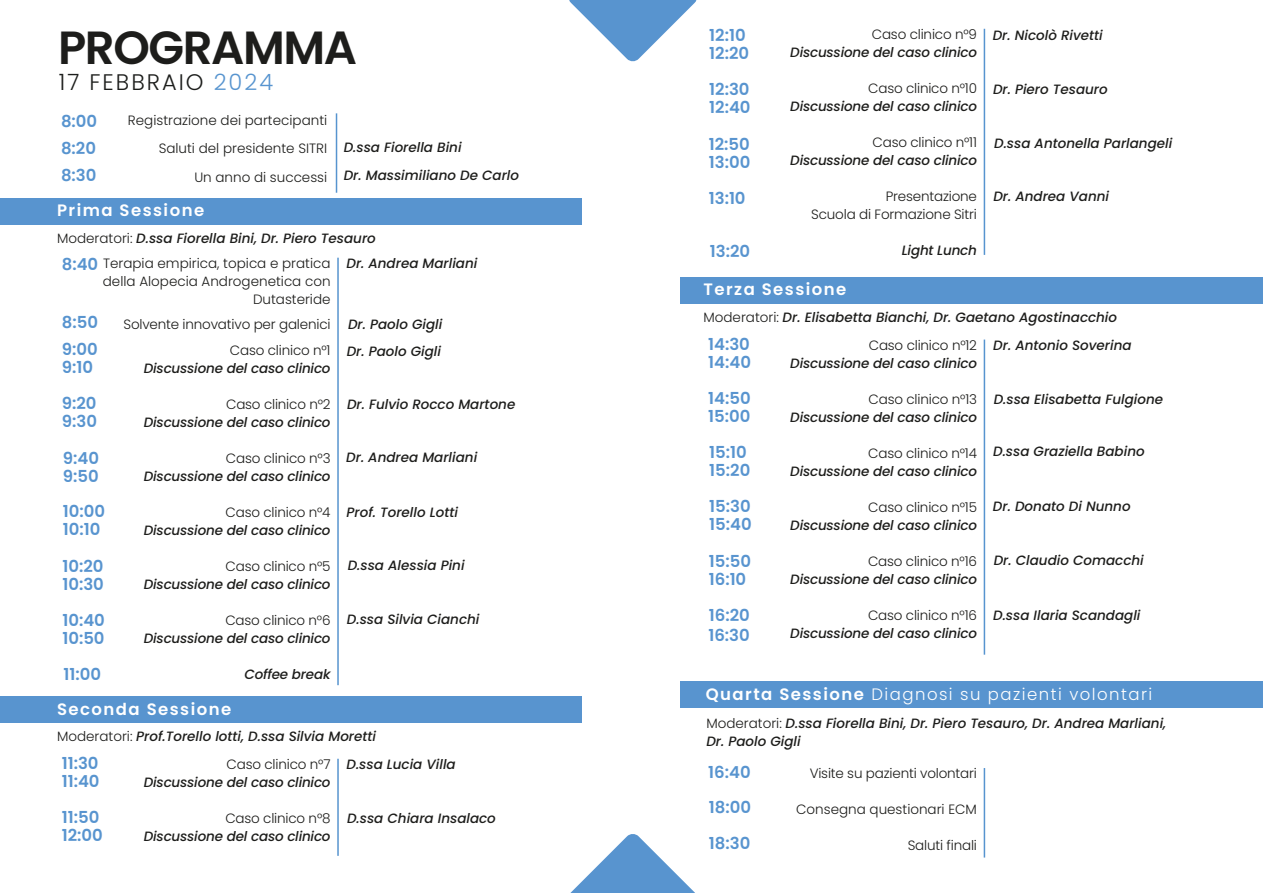
<style>
.page{position:relative;width:1263px;height:893px;background:#fff}
.page>*{position:absolute;margin:0;border:0;box-sizing:border-box;transform-origin:0 0}
.t1{font:600 46.5px "Poppins";letter-spacing:-.03em;color:#1d1d1b}
.t2{font:300 22.5px "Poppins";letter-spacing:.09em;color:#1d1e1c}
.t3{font:600 16.5px/18px "Poppins";color:#5894cf}
.t4{font:600 16.5px "Poppins";letter-spacing:.09em;color:#fff}
.t5{font:300 16.5px "Poppins";letter-spacing:.09em;color:#fff}
.t6{font:italic 500 13.5px/18px "Poppins";color:#1d1d1b}
.t7{font:300 13.5px/28.5px "Poppins";letter-spacing:-.015em;color:#1d1d1b;text-align:right}
.s1{color:#5794cf}
.s2{font-weight:300;font-style:normal}
.s3{font-weight:500;font-style:italic}
.s4{font-weight:600}
</style>
<div class="page">
<div style="left:0;top:198px;width:581px;height:26px;background:#5894cf"></div>
<hr style="left:336px;top:113px;width:1px;height:80px;background:#5794cf">
<hr style="left:337px;top:258px;width:2px;height:427px;background:#5794cf">
<hr style="left:984px;top:29px;width:1px;height:226px;background:#5794cf">
<div style="left:0;top:696px;width:581px;height:27px;background:#5894cf"></div>
<hr style="left:337px;top:759px;width:2px;height:97px;background:#5794cf">
<div style="left:680px;top:277px;width:583px;height:26px;background:#5894cf"></div>
<hr style="left:984px;top:340px;width:1px;height:315px;background:#5794cf">
<div style="left:680px;top:681px;width:583px;height:27px;background:#5894cf"></div>
<hr style="left:984px;top:768px;width:1px;height:89px;background:#5794cf">
<svg style="left:570px;top:834px;width:125px;height:59px"></svg>
<svg style="left:569px;top:0;width:128px;height:62px"></svg>
<h1 class="t1" style="left:58px;top:21px;width:301px">PROGRAMMA</h1>
<h2 class="t2" style="left:59px;top:69px;width:216px">17 FEBBRAIO <span class="s1">2024</span></h2>
<p class="t3" style="left:61px;top:107px;width:38px;line-height:27px;text-align:justify">8:00<br>8:20<br>8:30</p>
<p class="t7" style="left:128px;top:106px;width:201px">Registrazione dei partecipanti<br>Saluti del presidente SITRI<br>Un anno di successi</p>
<p class="t4" style="left:57px;top:201px;width:149px">Prima Sessione</p>
<p class="t6" style="left:344px;top:133px;width:177px;line-height:28.5px">D.ssa Fiorella Bini<br>Dr. Massimiliano De Carlo</p>
<p class="t6" style="left:57px;top:229px;width:320px"><span class="s2">Moderatori:</span> D.ssa Fiorella Bini, Dr. Piero Tesauro</p>
<p class="t7" style="left:103px;top:249px;width:376px">Terapia empirica, topica e pratica <span class="s3">Dr. Andrea Marliani</span></p>
<p class="t7" style="left:103px;top:267px;width:229px">della Alopecia Androgenetica con</p>
<p class="t7" style="left:253px;top:285px;width:79px">Dutasteride</p>
<p class="t7" style="left:123px;top:312px;width:209px;line-height:25.5px">Solvente innovativo per galenici<br>Caso clinico n°1</p>
<p class="t6" style="left:144px;top:359px;width:188px">Discussione del caso clinico</p>
<p class="t7" style="left:226px;top:390px;width:106px">Caso clinico n°2</p>
<p class="t6" style="left:144px;top:413px;width:188px">Discussione del caso clinico</p>
<p class="t7" style="left:226px;top:444px;width:106px">Caso clinico n°3</p>
<p class="t6" style="left:144px;top:467px;width:188px">Discussione del caso clinico</p>
<p class="t7" style="left:226px;top:498px;width:107px">Caso clinico n°4</p>
<p class="t6" style="left:144px;top:521px;width:188px">Discussione del caso clinico</p>
<p class="t7" style="left:225px;top:552px;width:107px">Caso clinico n°5</p>
<p class="t6" style="left:144px;top:575px;width:188px">Discussione del caso clinico</p>
<p class="t7" style="left:225px;top:606px;width:107px">Caso clinico n°6</p>
<p class="t6" style="left:144px;top:629px;width:188px">Discussione del caso clinico</p>
<p class="t6" style="left:244px;top:665px;width:88px">Coffee break</p>
<p class="t3" style="left:62px;top:255px;width:38px">8:40</p>
<p class="t3" style="left:62px;top:313px;width:38px">8:50</p>
<p class="t6" style="left:348px;top:315px;width:96px">Dr. Paolo Gigli</p>
<p class="t3" style="left:62px;top:340px;width:37px">9:00<br>9:10</p>
<p class="t3" style="left:62px;top:394px;width:37px">9:20<br>9:30</p>
<p class="t3" style="left:63px;top:449px;width:38px">9:40<br>9:50</p>
<p class="t3" style="left:63px;top:503px;width:44px">10:00<br>10:10</p>
<p class="t3" style="left:62px;top:557px;width:43px">10:20<br>10:30</p>
<p class="t3" style="left:62px;top:611px;width:44px">10:40<br>10:50</p>
<p class="t6" style="left:347px;top:343px;width:96px">Dr. Paolo Gigli</p>
<p class="t6" style="left:347px;top:395px;width:170px">Dr. Fulvio Rocco Martone</p>
<p class="t6" style="left:346px;top:449px;width:132px">Dr. Andrea Marliani</p>
<p class="t6" style="left:347px;top:503px;width:113px">Prof. Torello Lotti</p>
<p class="t6" style="left:348px;top:557px;width:118px">D.ssa Alessia Pini</p>
<p class="t6" style="left:347px;top:610px;width:134px">D.ssa Silvia Cianchi</p>
<p class="t3" style="left:63px;top:665px;width:39px">11:00</p>
<p class="t4" style="left:57px;top:699px;width:176px">Seconda Sessione</p>
<p class="t6" style="left:227px;top:723px;width:231px;line-height:27.6px;text-indent:-170px"><span class="s2">Moderatori:</span> Prof.Torello lotti, D.ssa Silvia Moretti<br><span class="s2">Caso clinico n°7</span> D.ssa Lucia Villa</p>
<p class="t6" style="left:144px;top:773px;width:188px">Discussione del caso clinico</p>
<p class="t7" style="left:225px;top:804px;width:107px">Caso clinico n°8</p>
<p class="t6" style="left:144px;top:827px;width:188px">Discussione del caso clinico</p>
<p class="t3" style="left:62px;top:754px;width:39px">11:30<br>11:40</p>
<p class="t3" style="left:62px;top:808px;width:43px">11:50<br>12:00</p>
<p class="t6" style="left:347px;top:809px;width:150px">D.ssa Chiara Insalaco</p>
<p class="t3" style="left:709px;top:26px;width:41px">12:10<br>12:20</p>
<p class="t3" style="left:709px;top:80px;width:43px">12:30<br>12:40</p>
<p class="t3" style="left:709px;top:135px;width:43px">12:50<br>13:00</p>
<p class="t3" style="left:709px;top:189px;width:38px">13:10</p>
<p class="t7" style="left:872px;top:20px;width:107px">Caso clinico n°9</p>
<p class="t6" style="left:790px;top:43px;width:188px">Discussione del caso clinico</p>
<p class="t7" style="left:868px;top:74px;width:110px">Caso clinico n°10</p>
<p class="t6" style="left:790px;top:97px;width:188px">Discussione del caso clinico</p>
<p class="t7" style="left:872px;top:128px;width:106px">Caso clinico n°11</p>
<p class="t6" style="left:790px;top:151px;width:188px">Discussione del caso clinico</p>
<p class="t7" style="left:811px;top:187px;width:167px;line-height:18px">Presentazione<br>Scuola di Formazione Sitri</p>
<p class="t3" style="left:710px;top:243px;width:42px">13:20</p>
<p class="t6" style="left:902px;top:241px;width:77px">Light Lunch</p>
<p class="t6" style="left:993px;top:26px;width:112px">Dr. Nicolò Rivetti</p>
<p class="t6" style="left:993px;top:80px;width:116px">Dr. Piero Tesauro</p>
<p class="t6" style="left:994px;top:134px;width:180px">D.ssa Antonella Parlangeli</p>
<p class="t6" style="left:993px;top:188px;width:117px">Dr. Andrea Vanni</p>
<p class="t4" style="left:703px;top:280px;width:144px">Terza Sessione</p>
<p class="t6" style="left:703px;top:308px;width:415px"><span class="s2">Moderatori:</span> Dr. Elisabetta Bianchi, Dr. Gaetano Agostinacchio</p>
<p class="t3" style="left:708px;top:335px;width:43px">14:30</p>
<p class="t6" style="left:993px;top:336px;width:140px">Dr. Antonio Soverina</p>
<p class="t3" style="left:708px;top:344px;width:44px;line-height:36px">14:40<br>14:50</p>
<p class="t3" style="left:708px;top:407px;width:44px">15:00</p>
<p class="t3" style="left:709px;top:444px;width:43px">15:10<br>15:20</p>
<p class="t3" style="left:709px;top:498px;width:44px">15:30<br>15:40</p>
<p class="t3" style="left:709px;top:552px;width:44px">15:50<br>16:10</p>
<p class="t3" style="left:709px;top:606px;width:43px">16:20</p>
<p class="t7" style="left:869px;top:331px;width:110px">Caso clinico n°12</p>
<p class="t6" style="left:790px;top:354px;width:188px">Discussione del caso clinico</p>
<p class="t7" style="left:868px;top:385px;width:110px">Caso clinico n°13</p>
<p class="t6" style="left:790px;top:408px;width:188px">Discussione del caso clinico</p>
<p class="t7" style="left:868px;top:439px;width:110px">Caso clinico n°14</p>
<p class="t6" style="left:790px;top:462px;width:188px">Discussione del caso clinico</p>
<p class="t7" style="left:868px;top:493px;width:110px">Caso clinico n°15</p>
<p class="t6" style="left:790px;top:516px;width:188px">Discussione del caso clinico</p>
<p class="t7" style="left:868px;top:547px;width:110px">Caso clinico n°16</p>
<p class="t6" style="left:790px;top:570px;width:188px">Discussione del caso clinico</p>
<p class="t7" style="left:868px;top:601px;width:110px">Caso clinico n°16</p>
<p class="t6" style="left:994px;top:390px;width:171px">D.ssa Elisabetta Fulgione</p>
<p class="t6" style="left:993px;top:443px;width:153px">D.ssa Graziella Babino</p>
<p class="t6" style="left:993px;top:498px;width:139px">Dr. Donato Di Nunno</p>
<p class="t6" style="left:994px;top:552px;width:152px">Dr. Claudio Comacchi</p>
<p class="t6" style="left:993px;top:606px;width:149px">D.ssa Ilaria Scandagli</p>
<p class="t3" style="left:708px;top:627px;width:43px">16:30</p>
<p class="t6" style="left:790px;top:624px;width:188px">Discussione del caso clinico</p>
<p class="t5" style="left:706px;top:685px;width:448px"><span class="s4">Quarta Sessione</span> Diagnosi su pazienti volontari</p>
<p class="t6" style="left:706px;top:715px;width:461px"><span class="s2">Moderatori:</span> D.ssa Fiorella Bini, Dr. Piero Tesauro, Dr. Andrea Marliani,<br>Dr. Paolo Gigli</p>
<p class="t3" style="left:708px;top:764px;width:44px">16:40</p>
<p class="t3" style="left:709px;top:798px;width:44px">18:00</p>
<p class="t3" style="left:709px;top:834px;width:43px">18:30</p>
<p class="t7" style="left:810px;top:759px;width:169px">Visite su pazienti volontari</p>
<p class="t7" style="left:796px;top:795px;width:182px">Consegna questionari ECM</p>
<p class="t7" style="left:908px;top:831px;width:71px">Saluti finali</p>
</div>
